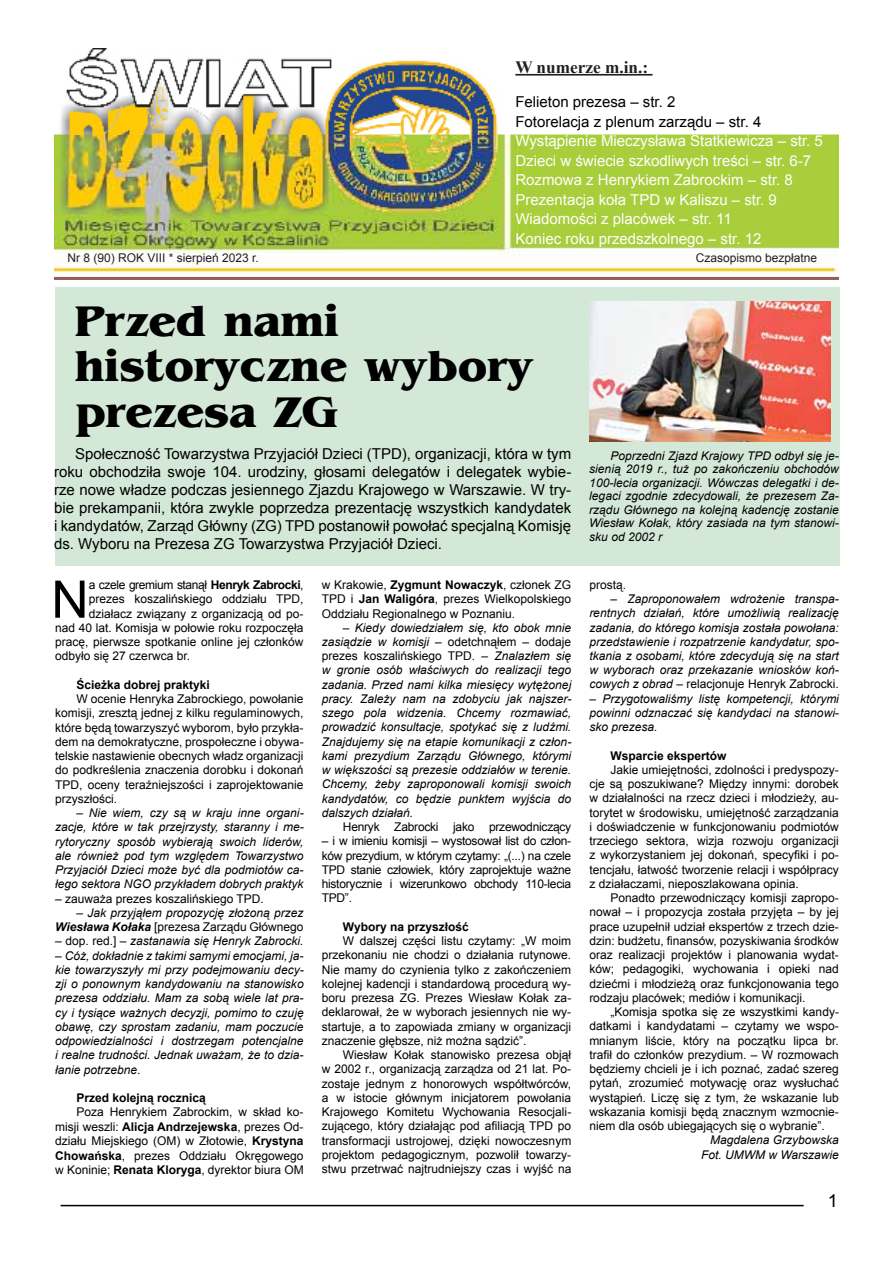
<style>
.page{position:relative;width:893px;height:1263px;background:#fff}
.page>*{position:absolute;margin:0;border:0;box-sizing:border-box;transform-origin:0 0}
.t1{font:51.75px "Arial";color:#000}
.t2{font:700 45px/45px "Bangkok";color:#000}
.t3{font:18px "Arial";color:#000}
.t4{font:700 17.25px "Times New Roman";color:#221e1f}
.t5{font:15px/18px "Arial";color:#000}
.t6{font:15px/19.5px "Arial";color:#fff}
.t7{font:12px/14.2px "Arial";color:#000;text-align:justify}
.t8{font:italic 12px/14.2px "Arial";color:#000;text-align:justify}
.t9{font:700 12px "Arial";color:#000}
.t10{font:12px "Arial";color:#221e1f}
.t11{font:12px "Arial";letter-spacing:-.03em;color:#000}
.t12{font:12px "Arial";letter-spacing:-.02em;color:#000}
.s1{font-weight:700}
.s2{font-style:normal}
</style>
<div class="page">
<hr style="left:61px;top:1205px;width:743px;height:1px;background:#000">
<div style="left:55px;top:287px;width:785px;height:279px;background:#d4e8d8"></div>
<img style="left:54px;top:49px;width:785px;height:224px">
<div style="left:497px;top:41px;width:342px;height:14px;background:#fff"></div>
<hr style="left:515px;top:74px;width:138px;height:2px;background:#221e1f">
<hr style="left:54px;top:277px;width:785px;height:3px;background:#945c52">
<img style="left:589px;top:302px;width:241px;height:140px">
<h3 class="t4" style="left:515px;top:55px;width:134px">W numerze m.in.:</h3>
<p class="t5" style="left:515px;top:93px;width:247px;line-height:19.5px">Felieton prezesa – str. 2<br>Fotorelacja z plenum zarządu – str. 4</p>
<p class="t6" style="left:515px;top:132px;width:309px">Wystąpienie Mieczysława Statkiewicza – str. 5<br>Dzieci w świecie szkodliwych treści – str. 6-7<br>Rozmowa z Henrykiem Zabrockim – str. 8<br>Prezentacja koła TPD w Kaliszu – str. 9<br>Wiadomości z placówek – str. 11<br>Koniec roku przedszkolnego – str. 12</p>
<p class="t10" style="left:67px;top:250px;width:193px">Nr 8 (90) ROK VIII * sierpień 2023 r.</p>
<p class="t10" style="left:696px;top:250px;width:123px">Czasopismo bezpłatne</p>
<h2 class="t2" style="left:75px;top:299px;width:460px">Przed nami historyczne wybory prezesa ZG</h2>
<p class="t5" style="left:54px;top:445px;width:519px;text-align:justify;text-indent:21px">Społeczność Towarzystwa Przyjaciół Dzieci (TPD), organizacji, która w tym roku obchodziła swoje 104. urodziny, głosami delegatów i delegatek wybie&shy;rze nowe władze podczas jesiennego Zjazdu Krajowego w Warszawie. W try&shy;bie prekampanii, która zwykle poprzedza prezentację wszystkich kandydatek i kandydatów, Zarząd Główny (ZG) TPD postanowił powołać specjalną Komisję ds. Wyboru na Prezesa ZG Towarzystwa Przyjaciół Dzieci.</p>
<p class="t8" style="left:589px;top:449px;width:251px;line-height:13.5px;text-indent:21px">Poprzedni Zjazd Krajowy TPD odbył się je&shy;sienią 2019 r., tuż po zakończeniu obchodów 100-lecia organizacji. Wówczas delegatki i de&shy;legaci zgodnie zdecydowali, że prezesem Za&shy;rządu Głównego na kolejną kadencję zostanie Wiesław Kołak, który zasiada na tym stanowi&shy;sku od 2002 r</p>
<h1 class="t1" style="left:51px;top:566px;width:39px">N</h1>
<p class="t11" style="left:89px;top:577px;width:216px">a czele gremium stanął <span class="s1">Henryk Zabrocki</span>,</p>
<p class="t7" style="left:89px;top:592px;width:216px">prezes koszalińskiego oddziału TPD,</p>
<p class="t7" style="left:89px;top:606px;width:216px">działacz związany z organizacją od po-</p>
<p class="t7" style="left:55px;top:621px;width:250px">nad 40 lat. Komisja w połowie roku rozpoczęła</p>
<p class="t7" style="left:55px;top:635px;width:250px">pracę, pierwsze spotkanie online jej członków</p>
<p class="t7" style="left:55px;top:649px;width:136px">odbyło się 27 czerwca br.</p>
<p class="t9" style="left:77px;top:677px;width:135px">Ścieżka dobrej praktyki</p>
<p class="t7" style="left:55px;top:692px;width:250px;text-indent:21px">W ocenie Henryka Zabrockiego, powołanie komisji, zresztą jednej z kilku regulaminowych, które będą towarzyszyć wyborom, było przykła&shy;dem na demokratyczne, prospołeczne i obywa&shy;telskie nastawienie obecnych władz organizacji do podkreślenia znaczenia dorobku i dokonań TPD, oceny teraźniejszości i zaprojektowanie przyszłości.</p>
<p class="t8" style="left:55px;top:806px;width:250px;text-indent:21px"><span class="s2">–</span> Nie wiem, czy są w kraju inne organi&shy;zacje, które w tak przejrzysty, staranny i me&shy;rytoryczny sposób wybierają swoich liderów, ale również pod tym względem Towarzystwo Przyjaciół Dzieci może być dla podmiotów ca&shy;łego sektora NGO przykładem dobrych praktyk</p>
<p class="t7" style="left:55px;top:891px;width:210px">– zauważa prezes koszalińskiego TPD.</p>
<p class="t8" style="left:55px;top:906px;width:250px;text-align:right"><span class="s2">–</span> Jak przyjąłem propozycję złożoną przez<br><span class="s1">Wiesława Kołaka</span> <span class="s2">[prezesa Zarządu Głównego</span></p>
<p class="t8" style="left:55px;top:934px;width:250px"><span class="s2">– dop. red.] –</span> zastanawia się Henryk Zabrocki.</p>
<p class="t8" style="left:55px;top:948px;width:250px">– Cóż, dokładnie z takimi samymi emocjami, ja&shy;kie towarzyszyły mi przy podejmowaniu decy&shy;zji o ponownym kandydowaniu na stanowisko prezesa oddziału. Mam za sobą wiele lat pra&shy;cy i tysiące ważnych decyzji, pomimo to czuję obawę, czy sprostam zadaniu, mam poczucie odpowiedzialności i dostrzegam potencjalne i realne trudności. Jednak uważam, że to dzia&shy;łanie potrzebne.</p>
<p class="t9" style="left:77px;top:1090px;width:131px">Przed kolejną rocznicą</p>
<p class="t7" style="left:55px;top:1105px;width:250px;text-indent:21px">Poza Henrykiem Zabrockim, w skład ko&shy;misji weszli: <span class="s1">Alicja Andrzejewska</span>, prezes Od&shy;działu Miejskiego (OM) w Złotowie, <span class="s1">Krystyna Chowańska</span>, prezes Oddziału Okręgowego w Koninie; <span class="s1">Renata Kloryga</span>, dyrektor biura OM</p>
<p class="t7" style="left:322px;top:578px;width:251px">w Krakowie, <span class="s1">Zygmunt Nowaczyk</span>, członek ZG TPD i <span class="s1">Jan Waligóra</span>, prezes Wielkopolskiego Oddziału Regionalnego w Poznaniu.</p>
<p class="t8" style="left:322px;top:621px;width:251px;text-indent:21px"><span class="s2">–</span> Kiedy dowiedziałem się, kto obok mnie zasiądzie w komisji <span class="s2">– odetchnąłem – dodaje prezes koszalińskiego TPD. –</span> Znalazłem się w gronie osób właściwych do realizacji tego zadania. Przed nami kilka miesięcy wytężonej pracy. Zależy nam na zdobyciu jak najszer&shy;szego pola widzenia. Chcemy rozmawiać, prowadzić konsultacje, spotykać się z ludźmi.<br>Znajdujemy się na etapie komunikacji z człon&shy;kami prezydium Zarządu Głównego, którymi w większości są prezesie oddziałów w terenie.<br>Chcemy, żeby zaproponowali komisji swoich kandydatów, co będzie punktem wyjścia do dalszych działań.</p>
<p class="t12" style="left:343px;top:819px;width:230px">Henryk Zabrocki jako przewodniczący</p>
<p class="t7" style="left:322px;top:834px;width:251px">– i w imieniu komisji – wystosował list do człon&shy;ków prezydium, w którym czytamy: „(...) na czele TPD stanie człowiek, który zaprojektuje ważne historycznie i wizerunkowo obchody 110-lecia TPD”.</p>
<p class="t9" style="left:343px;top:919px;width:127px">Wybory na przyszłość</p>
<p class="t7" style="left:322px;top:934px;width:251px;text-indent:21px">W dalszej części listu czytamy: „W moim przekonaniu nie chodzi o działania rutynowe.<br>Nie mamy do czynienia tylko z zakończeniem kolejnej kadencji i standardową procedurą wy&shy;boru prezesa ZG. Prezes Wiesław Kołak za&shy;deklarował, że w wyborach jesiennych nie wy&shy;startuje, a to zapowiada zmiany w organizacji znaczenie głębsze, niż można sądzić”.</p>
<p class="t7" style="left:322px;top:1048px;width:251px;text-indent:21px">Wiesław Kołak stanowisko prezesa objął w 2002 r., organizacją zarządza od 21 lat. Po&shy;zostaje jednym z honorowych współtwórców, a w istocie głównym inicjatorem powołania Krajowego Komitetu Wychowania Resocjali&shy;zującego, który działając pod afiliacją TPD po transformacji ustrojowej, dzięki nowoczesnym projektom pedagogicznym, pozwolił towarzy&shy;stwu przetrwać najtrudniejszy czas i wyjść na</p>
<p class="t7" style="left:589px;top:577px;width:38px">prostą.</p>
<p class="t8" style="left:589px;top:592px;width:251px;text-indent:21px"><span class="s2">–</span> Zaproponowałem wdrożenie transpa&shy;rentnych działań, które umożliwią realizację zadania, do którego komisja została powołana: przedstawienie i rozpatrzenie kandydatur, spo&shy;tkania z osobami, które zdecydują się na start w wyborach oraz przekazanie wniosków koń&shy;cowych z obrad <span class="s2">– relacjonuje Henryk Zabrocki.</span></p>
<p class="t8" style="left:589px;top:691px;width:251px"><span class="s2">–</span> Przygotowaliśmy listę kompetencji, którymi powinni odznaczać się kandydaci na stanowi&shy;sko prezesa.</p>
<p class="t9" style="left:611px;top:748px;width:118px">Wsparcie ekspertów</p>
<p class="t7" style="left:589px;top:763px;width:251px;text-indent:21px">Jakie umiejętności, zdolności i predyspozy&shy;cje są poszukiwane? Między innymi: dorobek w działalności na rzecz dzieci i młodzieży, au&shy;torytet w środowisku, umiejętność zarządzania i doświadczenie w funkcjonowaniu podmiotów trzeciego sektora, wizja rozwoju organizacji z wykorzystaniem jej dokonań, specyfiki i po&shy;tencjału, łatwość tworzenie relacji i współpracy z działaczami, nieposzlakowana opinia.</p>
<p class="t7" style="left:589px;top:891px;width:251px;text-indent:21px">Ponadto przewodniczący komisji zapropo&shy;nował – i propozycja została przyjęta – by jej prace uzupełnił udział ekspertów z trzech dzie&shy;dzin: budżetu, finansów, pozyskiwania środków oraz realizacji projektów i planowania wydat&shy;ków; pedagogiki, wychowania i opieki nad dziećmi i młodzieżą oraz funkcjonowania tego rodzaju placówek; mediów i komunikacji.</p>
<p class="t7" style="left:589px;top:1005px;width:251px;text-indent:21px">„Komisja spotka się ze wszystkimi kandy&shy;datkami i kandydatami – czytamy we wspo&shy;mnianym liście, który na początku lipca br. trafił do członków prezydium. – W rozmowach będziemy chcieli je i ich poznać, zadać szereg pytań, zrozumieć motywację oraz wysłuchać wystąpień. Liczę się z tym, że wskazanie lub wskazania komisji będą znacznym wzmocnie&shy;niem dla osób ubiegających się o wybranie”.</p>
<p class="t8" style="left:701px;top:1133px;width:139px;text-align:right">Magdalena Grzybowska<br>Fot. UMWM w Warszawie</p>
<h3 class="t3" style="left:828px;top:1188px;width:12px">1</h3>
</div>
